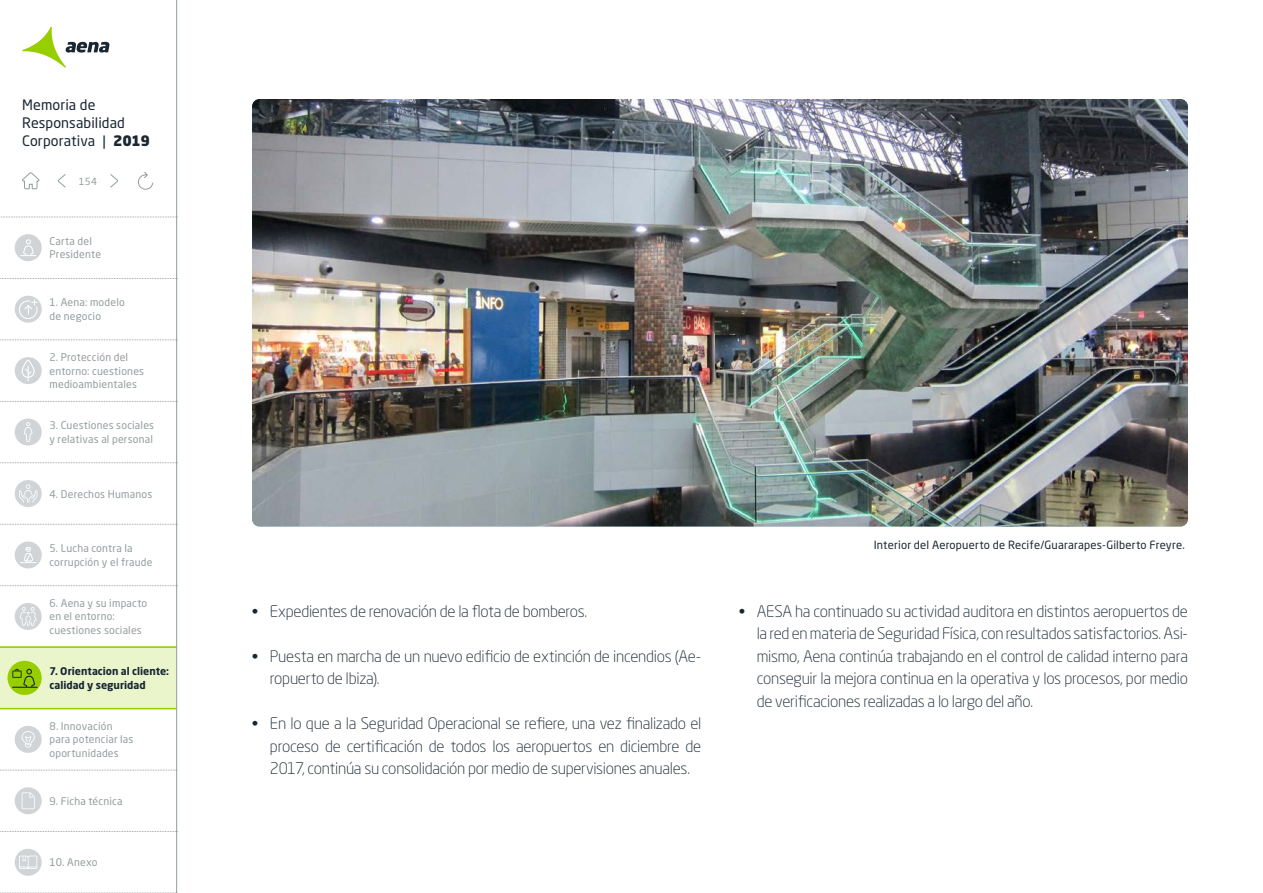
<style>
.page{position:relative;width:1263px;height:893px;background:#fff}
.page>*{position:absolute;margin:0;border:0;box-sizing:border-box;transform-origin:0 0}
.t1{font:300 15.75px/22.5px "Neo Sans W1 G";letter-spacing:-.015em;color:#1a2732;text-align:justify}
.t2{font:14.25px/18px "Neo Sans W1 G";letter-spacing:.01em;color:#1a2732}
.t3{font:11.25px "Neo Sans W1 G";letter-spacing:.015em;color:#1a2732}
.t4{font:10.5px/13.5px "Neo Sans W1 G";letter-spacing:.02em;color:#949d9e}
.t5{font:700 10.5px/13.5px "Neo Sans W1 G";color:#1a2732}
.t6{font:9.75px "Neo Sans W1 G";color:#949d9e}
.s1{font-weight:900}
</style>
<div class="page">
<div style="left:0;top:646px;width:176px;height:62px;background:#eaf5cc"></div>
<svg style="left:0;top:892px;width:176px;height:1px"></svg>
<svg style="left:22px;top:27px;width:87px;height:41px"></svg>
<svg style="left:0;top:585px;width:176px;height:1px"></svg>
<hr style="left:0;top:646px;width:176px;height:2px;background:#96ce00">
<div style="left:15px;top:603px;width:27px;height:27px;background:#d1d4d6;border-radius:50%"></div>
<svg style="left:20px;top:607px;width:17px;height:19px"></svg>
<div style="left:15px;top:541px;width:27px;height:27px;background:#d1d4d6;border-radius:50%"></div>
<svg style="left:20px;top:547px;width:16px;height:16px"></svg>
<svg style="left:1px;top:217px;width:175px;height:1px"></svg>
<div style="left:15px;top:234px;width:27px;height:27px;background:#d1d4d6;border-radius:50%"></div>
<svg style="left:20px;top:239px;width:16px;height:17px"></svg>
<svg style="left:0;top:278px;width:176px;height:1px"></svg>
<div style="left:15px;top:296px;width:27px;height:27px;background:#d1d4d6;border-radius:50%"></div>
<svg style="left:19px;top:299px;width:19px;height:20px"></svg>
<svg style="left:0;top:339px;width:176px;height:1px"></svg>
<div style="left:15px;top:357px;width:27px;height:27px;background:#d1d4d6;border-radius:50%"></div>
<svg style="left:21px;top:360px;width:14px;height:21px"></svg>
<svg style="left:0;top:401px;width:176px;height:1px"></svg>
<div style="left:15px;top:419px;width:27px;height:27px;background:#d1d4d6;border-radius:50%"></div>
<svg style="left:24px;top:422px;width:9px;height:20px"></svg>
<svg style="left:0;top:524px;width:176px;height:1px"></svg>
<svg style="left:0;top:462px;width:176px;height:1px"></svg>
<div style="left:15px;top:480px;width:27px;height:27px;background:#d1d4d6;border-radius:50%"></div>
<svg style="left:19px;top:484px;width:18px;height:19px"></svg>
<div style="left:7px;top:661px;width:35px;height:34px;background:#96ce00;border-radius:50%"></div>
<svg style="left:12px;top:669px;width:26px;height:19px"></svg>
<hr style="left:0;top:708px;width:176px;height:1px;background:#96ce00">
<div style="left:15px;top:726px;width:27px;height:27px;background:#d1d4d6;border-radius:50%"></div>
<svg style="left:22px;top:731px;width:13px;height:17px"></svg>
<svg style="left:0;top:770px;width:176px;height:1px"></svg>
<svg style="left:0;top:831px;width:176px;height:1px"></svg>
<div style="left:15px;top:787px;width:27px;height:27px;background:#d1d4d6;border-radius:50%"></div>
<svg style="left:22px;top:792px;width:13px;height:17px"></svg>
<div style="left:15px;top:849px;width:27px;height:27px;background:#d1d4d6;border-radius:50%"></div>
<svg style="left:19px;top:856px;width:18px;height:13px"></svg>
<svg style="left:22px;top:172px;width:18px;height:18px"></svg>
<svg style="left:110px;top:174px;width:8px;height:14px"></svg>
<svg style="left:58px;top:174px;width:8px;height:14px"></svg>
<svg style="left:138px;top:172px;width:16px;height:18px"></svg>
<hr style="left:176px;top:0;width:1px;height:893px;background:#949d9e">
<img style="left:252px;top:99px;width:936px;height:427px">
<p class="t2" style="left:22px;top:95px;width:129px">Memoria de<br>Responsabilidad<br>Corporativa | <span class="s1">2019</span></p>
<p class="t6" style="left:79px;top:175px;width:20px">154</p>
<p class="t4" style="left:49px;top:234px;width:53px">Carta del<br>Presidente</p>
<p class="t4" style="left:49px;top:296px;width:77px">1. Aena: modelo de negocio</p>
<p class="t4" style="left:49px;top:350px;width:96px">2. Protección del entorno: cuestiones medioambientales</p>
<p class="t4" style="left:49px;top:419px;width:106px">3. Cuestiones sociales y relativas al personal</p>
<p class="t4" style="left:49px;top:487px;width:104px">4. Derechos Humanos</p>
<p class="t4" style="left:49px;top:541px;width:105px">5. Lucha contra la corrupción y el fraude</p>
<p class="t4" style="left:49px;top:596px;width:99px">6. Aena y su impacto en el entorno: cuestiones sociales</p>
<p class="t5" style="left:49px;top:664px;width:121px">7. Orientacion al cliente: calidad y seguridad</p>
<p class="t4" style="left:49px;top:719px;width:85px">8. Innovación para potenciar las oportunidades</p>
<p class="t4" style="left:49px;top:794px;width:75px">9. Ficha técnica</p>
<p class="t4" style="left:49px;top:855px;width:49px">10. Anexo</p>
<p class="t1" style="left:252px;top:599px;width:337px">• Expedientes de renovación de la flota de bomberos.</p>
<p class="t1" style="left:270px;top:644px;width:433px;text-indent:-18px">• Puesta en marcha de un nuevo edificio de extinción de incendios (Ae&shy;ropuerto de Ibiza).</p>
<p class="t1" style="left:270px;top:712px;width:433px;text-indent:-18px">• En lo que a la Seguridad Operacional se refiere, una vez finalizado el proceso de certificación de todos los aeropuertos en diciembre de 2017, continúa su consolidación por medio de supervisiones anuales.</p>
<p class="t3" style="left:874px;top:538px;width:313px">Interior del Aeropuerto de Recife/Guararapes-Gilberto Freyre.</p>
<p class="t1" style="left:757px;top:599px;width:433px;text-indent:-18px">• AESA ha continuado su actividad auditora en distintos aeropuertos de la red en materia de Seguridad Física, con resultados satisfactorios. Asi&shy;mismo, Aena continúa trabajando en el control de calidad interno para conseguir la mejora continua en la operativa y los procesos, por medio de verificaciones realizadas a lo largo del año.</p>
</div>
